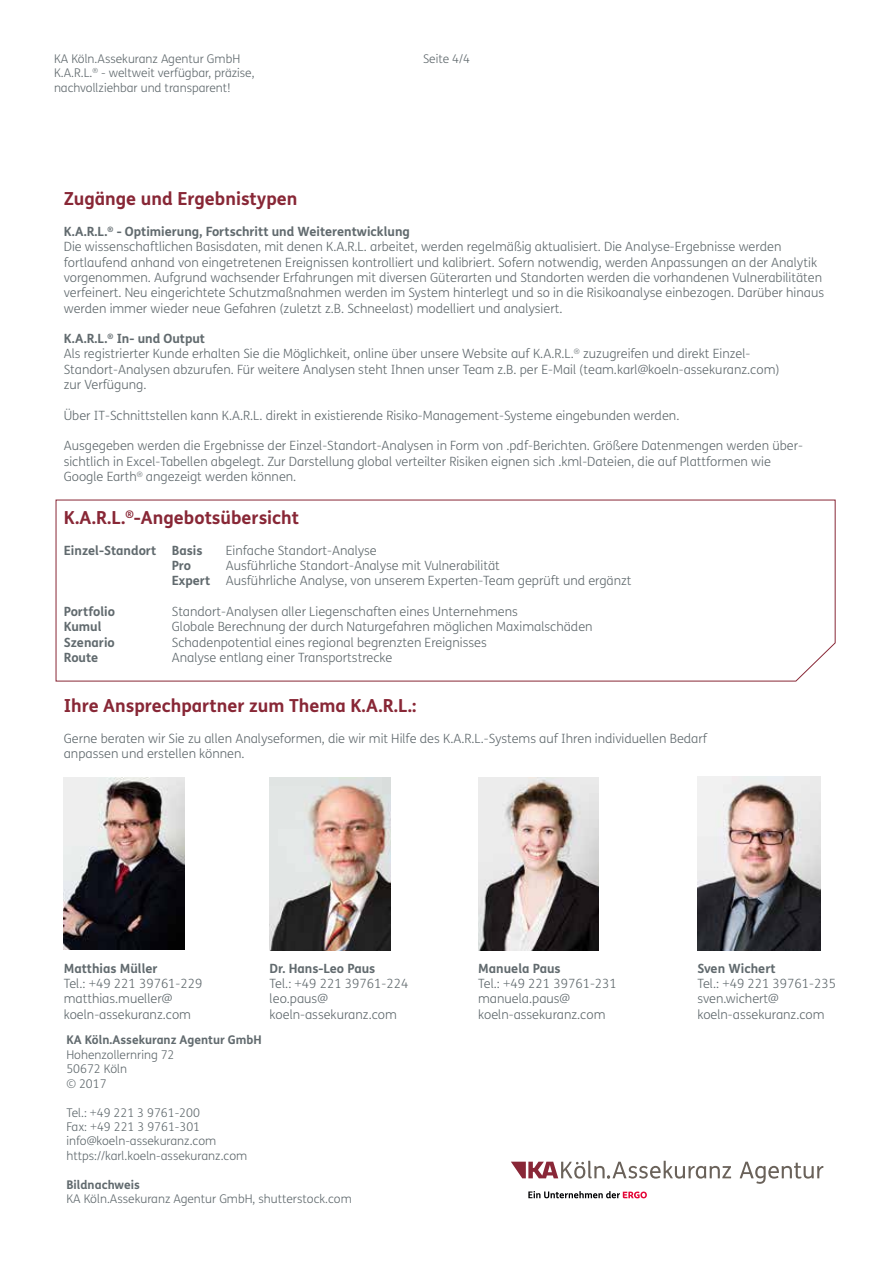
<style>
.page{position:relative;width:893px;height:1263px;background:#fff}
.page>*{position:absolute;margin:0;border:0;box-sizing:border-box;transform-origin:0 0}
.t1{font:700 18px "FS Me Pro";color:#882736}
.t2{font:300 12.75px/15.3px "FS Me Pro";color:#616a6e}
.t3{font:700 12.75px "FS Me Pro";color:#616a6e}
.t4{font:300 12px/14.4px "FS Me Pro";color:#616a6e}
.t5{font:700 12px "FS Me Pro";color:#616a6e}
.s1{font-weight:700}
</style>
<div class="page">
<img style="left:64px;top:777px;width:120px;height:172px">
<img style="left:270px;top:777px;width:120px;height:173px">
<img style="left:478px;top:777px;width:121px;height:173px">
<svg style="left:55px;top:499px;width:781px;height:183px"></svg>
<img style="left:698px;top:776px;width:123px;height:174px">
<svg style="left:740px;top:1162px;width:83px;height:22px"></svg>
<svg style="left:511px;top:1161px;width:220px;height:17px"></svg>
<svg style="left:528px;top:1191px;width:119px;height:7px"></svg>
<p class="t4" style="left:54px;top:51px;width:188px">KA Köln.Assekuranz Agentur GmbH</p>
<p class="t4" style="left:423px;top:51px;width:48px">Seite 4/4</p>
<p class="t4" style="left:54px;top:66px;width:202px">K.A.R.L.<sup>®</sup> - weltweit verfügbar, präzise, nachvollziehbar und transparent!</p>
<h1 class="t1" style="left:64px;top:185px;width:235px">Zugänge und Ergebnistypen</h1>
<p class="t2" style="left:64px;top:224px;width:762px"><span class="s1">K.A.R.L.</span><sup>®</sup> <span class="s1">- Optimierung, Fortschritt und Weiterentwicklung<br></span>Die wissenschaftlichen Basisdaten, mit denen K.A.R.L. arbeitet, werden regelmäßig aktualisiert. Die Analyse-Ergebnisse werden fortlaufend anhand von eingetretenen Ereignissen kontrolliert und kalibriert. Sofern notwendig, werden Anpassungen an der Analytik vorgenommen. Aufgrund wachsender Erfahrungen mit diversen Güterarten und Standorten werden die vorhandenen Vulnerabilitäten verfeinert. Neu eingerichtete Schutzmaßnahmen werden im System hinterlegt und so in die Risikoanalyse einbezogen. Darüber hinaus werden immer wieder neue Gefahren (zuletzt z.B. Schneelast) modelliert und analysiert.</p>
<p class="t2" style="left:64px;top:331px;width:717px"><span class="s1">K.A.R.L.</span><sup>®</sup> <span class="s1">In- und Output<br></span>Als registrierter Kunde erhalten Sie die Möglichkeit, online über unsere Website auf K.A.R.L.<sup>®</sup> zuzugreifen und direkt Einzel-Standort-Analysen abzurufen. Für weitere Analysen steht Ihnen unser Team z.B. per E-Mail (team.karl@koeln-assekuranz.com) zur Verfügung.</p>
<p class="t2" style="left:64px;top:407px;width:617px">Über IT-Schnittstellen kann K.A.R.L. direkt in existierende Risiko-Management-Systeme eingebunden werden.</p>
<p class="t2" style="left:64px;top:438px;width:741px">Ausgegeben werden die Ergebnisse der Einzel-Standort-Analysen in Form von .pdf-Berichten. Größere Datenmengen werden über&shy;sichtlich in Excel-Tabellen abgelegt. Zur Darstellung global verteilter Risiken eignen sich .kml-Dateien, die auf Plattformen wie<br>Google Earth<sup>®</sup> angezeigt werden können.</p>
<h1 class="t1" style="left:64px;top:503px;width:237px">K.A.R.L.<sup>®</sup>-Angebotsübersicht</h1>
<p class="t3" style="left:64px;top:540px;width:140px">Einzel-Standort Basis</p>
<p class="t2" style="left:226px;top:542px;width:152px">Einfache Standort-Analyse</p>
<p class="t3" style="left:172px;top:556px;width:21px">Pro</p>
<p class="t2" style="left:172px;top:558px;width:461px;text-indent:54px">Ausführliche Standort-Analyse mit Vulnerabilität<br><span class="s1">Expert</span> Ausführliche Analyse, von unserem Experten-Team geprüft und ergänzt</p>
<p class="t3" style="left:64px;top:602px;width:53px">Portfolio</p>
<p class="t2" style="left:172px;top:604px;width:348px">Standort-Analysen aller Liegenschaften eines Unternehmens</p>
<p class="t3" style="left:64px;top:617px;width:39px">Kumul</p>
<p class="t2" style="left:172px;top:619px;width:422px">Globale Berechnung der durch Naturgefahren möglichen Maximalschäden</p>
<p class="t3" style="left:64px;top:632px;width:53px">Szenario</p>
<p class="t2" style="left:172px;top:634px;width:316px">Schadenpotential eines regional begrenzten Ereignisses</p>
<p class="t3" style="left:64px;top:647px;width:36px">Route</p>
<p class="t2" style="left:172px;top:649px;width:222px">Analyse entlang einer Transportstrecke</p>
<h1 class="t1" style="left:64px;top:692px;width:354px">Ihre Ansprechpartner zum Thema K.A.R.L.:</h1>
<p class="t2" style="left:64px;top:731px;width:645px">Gerne beraten wir Sie zu allen Analyseformen, die wir mit Hilfe des K.A.R.L.-Systems auf Ihren individuellen Bedarf anpassen und erstellen können.</p>
<p class="t3" style="left:64px;top:958px;width:95px">Matthias Müller</p>
<p class="t2" style="left:64px;top:975px;width:140px">Tel.: +49 221 39761-229 matthias.mueller@ koeln-assekuranz.com</p>
<p class="t3" style="left:270px;top:958px;width:107px">Dr. Hans-Leo Paus</p>
<p class="t2" style="left:270px;top:975px;width:140px">Tel.: +49 221 39761-224 leo.paus@ koeln-assekuranz.com</p>
<p class="t5" style="left:66px;top:1031px;width:197px">KA Köln.Assekuranz Agentur GmbH</p>
<p class="t4" style="left:66px;top:1047px;width:110px">Hohenzollernring 72<br>50672 Köln<br>© 2017</p>
<p class="t4" style="left:66px;top:1105px;width:182px">Tel.: +49 221 3 9761-200<br>Fax: +49 221 3 9761-301 info@koeln-assekuranz.com https://karl.koeln-assekuranz.com</p>
<p class="t5" style="left:66px;top:1175px;width:75px">Bildnachweis</p>
<p class="t4" style="left:66px;top:1191px;width:287px">KA Köln.Assekuranz Agentur GmbH, shutterstock.com</p>
<p class="t3" style="left:478px;top:958px;width:84px">Manuela Paus</p>
<p class="t2" style="left:478px;top:975px;width:140px">Tel.: +49 221 39761-231 manuela.paus@ koeln-assekuranz.com</p>
<p class="t3" style="left:697px;top:958px;width:80px">Sven Wichert</p>
<p class="t2" style="left:697px;top:975px;width:140px">Tel.: +49 221 39761-235 sven.wichert@ koeln-assekuranz.com</p>
</div>
